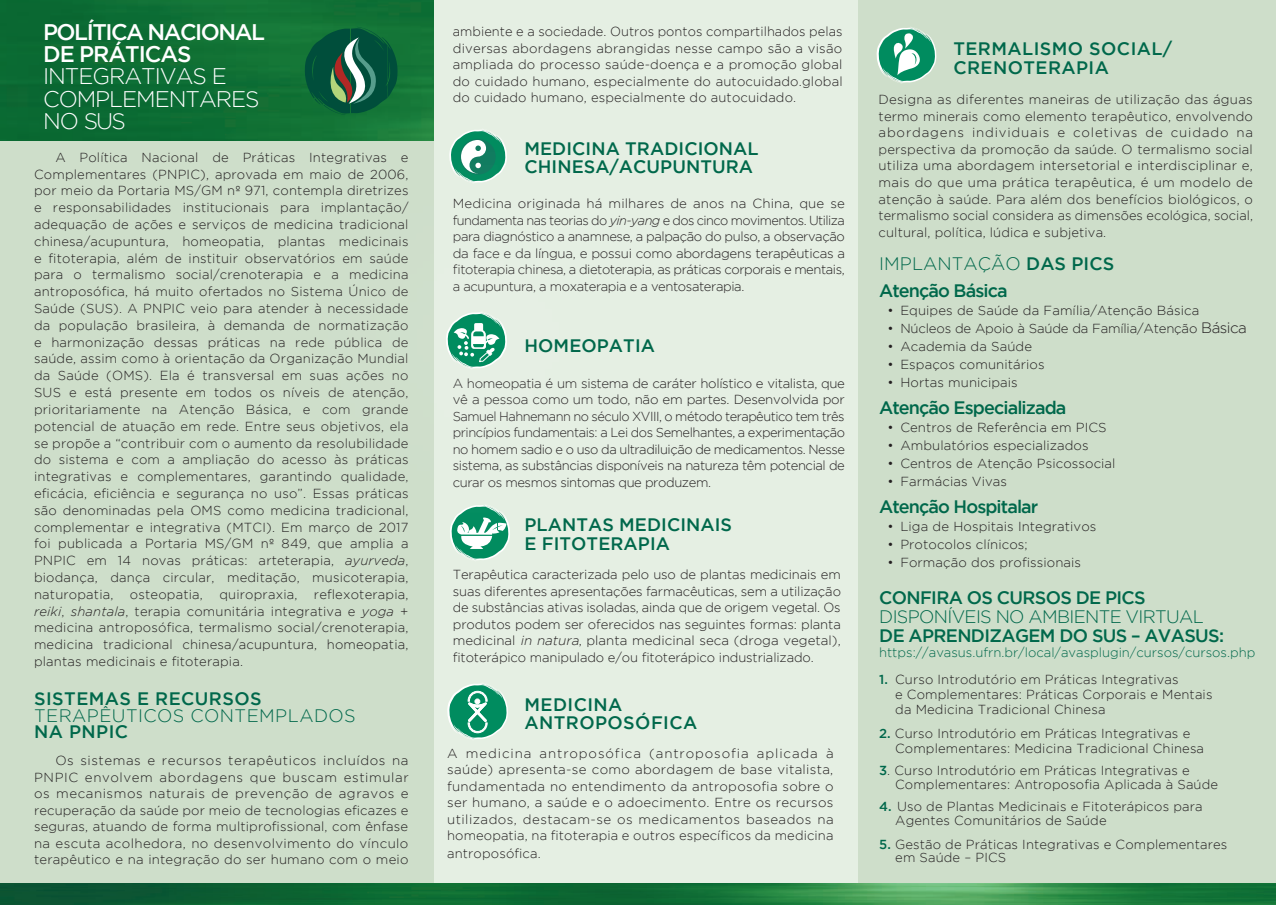
<style>
.page{position:relative;width:1276px;height:905px;background:#fff}
.page>*{position:absolute;margin:0;border:0;box-sizing:border-box;transform-origin:0 0}
.t1{font:300 22.5px/22.2px "Gotham";letter-spacing:-.045em;color:#fff}
.t2{font:500 22.5px/22.2px "Gotham";letter-spacing:-.065em;color:#fff}
.t3{font:500 18px/18px "Gotham";letter-spacing:.005em;color:#00684b}
.t4{font:500 18px/18px "Gotham";letter-spacing:.025em;color:#00684b}
.t5{font:300 18px "Gotham";letter-spacing:.005em;color:#00684b}
.t6{font:500 18px "Gotham";letter-spacing:-.035em;color:#00684b}
.t7{font:300 13.05px/16.5px "Gotham";letter-spacing:.01em;color:#231f20;text-align:justify}
.t8{font:300 13.05px "Gotham";color:#00684b}
.t9{font:300 13.05px "Gotham";letter-spacing:-.015em;color:#231f20}
.s1{font-style:italic}
.s2{font-weight:500}
.s3{font-size:15px}
.s4{font-weight:500;color:#00684b}
</style>
<div class="page">
<div style="left:433px;top:0;width:435px;height:904px;background:#e5efe3"></div>
<div style="left:858px;top:0;width:417px;height:904px;background:#cedeca"></div>
<div style="left:0;top:0;width:433px;height:904px;background:#cedeca"></div>
<img style="left:0;top:0;width:433px;height:140px">
<img style="left:447px;top:683px;width:38px;height:56px">
<svg style="left:448px;top:684px;width:59px;height:54px"></svg>
<img style="left:876px;top:27px;width:37px;height:56px">
<svg style="left:877px;top:28px;width:58px;height:54px"></svg>
<img style="left:0;top:882px;width:1275px;height:22px">
<img style="left:472px;top:559px;width:16px;height:1px">
<svg style="left:456px;top:550px;width:47px;height:9px"></svg>
<svg style="left:303px;top:27px;width:95px;height:88px;background:#226849"></svg>
<svg style="left:264px;top:130px;width:246px;height:420px"></svg>
<img style="left:445px;top:311px;width:55px;height:57px">
<svg style="left:447px;top:313px;width:59px;height:54px"></svg>
<svg style="left:1271px;top:898px;width:5px;height:7px"></svg>
<h1 class="t2" style="left:43px;top:20px;width:223px">POLÍTICA NACIONAL<br>DE PRÁTICAS</h1>
<h1 class="t1" style="left:43px;top:65px;width:20px">Inte</h1>
<h1 class="t1" style="left:93px;top:65px;width:30px">grati</h1>
<h1 class="t1" style="left:160px;top:65px;width:65px">vas e</h1>
<h1 class="t1" style="left:43px;top:87px;width:33px">Comp</h1>
<h1 class="t1" style="left:43px;top:87px;width:95px;text-indent:66px">lementares no SUS</h1>
<p class="t7" style="left:34px;top:148px;width:376px;text-indent:21px">A Política Nacional de Práticas Integrativas e Complementares (PNPIC), aprovada em maio de 2006, por meio da Portaria MS/G M nº 971, contempla diretrizes e responsabilidades institucionais para implantação/ adequação de ações e serviços de medicina tradicional chinesa/acupuntura, homeopatia, plantas medicinais e fitoterapia, além de instituir observatórios em saúde para o termalismo social/crenoterapia e a medicina antroposófica, há muito ofertados no Sistema Único de Saúde (SUS). A PNPIC veio para atender à necessidade da população brasileira, à demanda de normatização e harmonização dessas práticas na rede pública de saúde, assim como à orientação da Organização Mundial da Saúde (OMS). Ela é transversal em suas ações no SUS e está presente em todos os níveis de atenção, prioritariamente na Atenção Básica, e com grande potencial de atuação em rede. Entre seus objetivos, ela se propõe a “contribuir com o aumento da resolubilidade do sistema e com a ampliação do acesso às práticas integrativas e complementares, garantindo qualidade, eficácia, eficiência e segurança no uso”. Essas práticas são denominadas pela OMS como medicina tradicional, complementar e integrativa (MTCI). Em março de 2017 foi publicada a Portaria MS/G M nº 849, que amplia a PNPIC em 14 novas práticas: arteterapia, <span class="s1">ayurveda</span>, biodança, dança circular, meditação, musicoterapia, naturopatia,</p>
<p class="t7" style="left:34px;top:585px;width:376px;text-indent:280px">reflexoterapia, <span class="s1">reiki</span>, <span class="s1">shantala</span>, terapia comunitária integrativa e <span class="s1">yoga</span> + medicina antroposófica, termalismo social/crenoterapia, medicina tradicional chinesa/acupuntura, homeopatia, plantas medicinais e fitoterapia.</p>
<h2 class="t4" style="left:34px;top:689px;width:229px">SISTEMAS E RECURSOS</h2>
<h2 class="t5" style="left:34px;top:705px;width:14px">terap</h2>
<h2 class="t5" style="left:99px;top:705px;width:26px">êuticos</h2>
<h2 class="t5" style="left:190px;top:705px;width:15px">contemp</h2>
<h2 class="t5" style="left:288px;top:705px;width:27px">lados</h2>
<h2 class="t3" style="left:34px;top:722px;width:95px">NA PN PIC</h2>
<p class="t7" style="left:34px;top:752px;width:376px;text-indent:21px">Os sistemas e recursos terapêuticos incluídos na PNPIC envolvem abordagens que buscam estimular os mecanismos naturais de prevenção de agravos e recuperação da saúde por meio de tecnologias eficazes e seguras, atuando de forma multiprofissional, com ênfase na escuta acolhedora, no desenvolvimento do vínculo terapêutico e na integração do ser humano com o meio</p>
<p class="t7" style="left:130px;top:585px;width:74px">osteopatia,</p>
<p class="t7" style="left:219px;top:585px;width:79px">quiropraxia,</p>
<p class="t7" style="left:452px;top:23px;width:391px">ambiente e a sociedade. Outros pontos compartilhados pelas diversas abordagens abrangidas nesse campo são a visão ampliada do processo saúde-doença e a promoção global do cuidado humano, especialmente do autocuidado.global do cuidado humano, especialmente do autocuidado.</p>
<h2 class="t3" style="left:524px;top:139px;width:235px">M EDICINA TRADICIONAL<br>CHINESA/ACUPUNTURA</h2>
<p class="t7" style="left:452px;top:195px;width:394px">Medicina originada há milhares de anos na China, que se fundamenta nas teorias do <span class="s1">yin-yang</span> e dos cinco movimentos. Utiliza para diagnóstico a anamnese, a palpação do pulso, a observação da face e da língua, e possui como abordagens terapêuticas a fitoterapia chinesa, a dietoterapia, as práticas corporais e mentais, a acupuntura, a moxaterapia e a ventosaterapia.</p>
<h2 class="t3" style="left:524px;top:336px;width:132px">HOMEOPATIA</h2>
<p class="t7" style="left:452px;top:374px;width:394px">A homeopatia é um sistema de caráter holístico e vitalista, que vê a pessoa como um todo, não em partes. Desenvolvida por Samuel Hahnemann no século XVIII, o método terapêutico tem três princípios fundamentais: a Lei dos Semelhantes, a experimentação no homem sadio e o uso da ultradiluição de medicamentos. Nesse sistema, as substâncias disponíveis na natureza têm potencial de curar os mesmos sintomas que produzem.</p>
<h2 class="t3" style="left:524px;top:514px;width:209px;line-height:19.5px">PLANTAS MEDICINAIS<br>E FITOTERAPIA</h2>
<p class="t7" style="left:452px;top:566px;width:389px">Terapêutica caracterizada pelo uso de plantas medicinais em suas diferentes apresentações farmacêuticas, sem a utilização de substâncias ativas isoladas, ainda que de origem vegetal. Os produtos podem ser oferecidos nas seguintes formas: planta medicinal <span class="s1">in natura</span>, planta medicinal seca (droga vegetal), fitoterápico manipulado e/ou fitoterápico industrializado.</p>
<h2 class="t4" style="left:524px;top:695px;width:174px">MEDICINA<br>ANTROPOSÓFICA</h2>
<p class="t7" style="left:447px;top:744px;width:388px">A medicina antroposófica (antroposofia aplicada à saúde) apresenta-se como abordagem de base vitalista, fundamentada no entendimento da antroposofia sobre o ser humano, a saúde e o adoecimento. Entre os recursos utilizados, destacam-se os medicamentos baseados na homeopatia, na fitoterapia e outros específicos da medicina</p>
<p class="t7" style="left:447px;top:844px;width:95px">antroposófica.</p>
<h2 class="t4" style="left:953px;top:40px;width:220px">TERMALISMO SOCIAL/<br>CRENOTERAPIA</h2>
<p class="t7" style="left:878px;top:91px;width:376px">Designa as diferentes maneiras de utilização das águas termo minerais como elemento terapêutico, envolvendo abordagens individuais e coletivas de cuidado na perspectiva da promoção da saúde. O termalismo social utiliza uma abordagem intersetorial e interdisciplinar e, mais do que uma prática terapêutica, é um modelo de atenção à saúde. Para além dos benefícios biológicos, o termalismo social considera as dimensões ecológica, social, cultural, política, lúdica e subjetiva.</p>
<h2 class="t5" style="left:879px;top:253px;width:161px">IMPLANTAÇÃO <span class="s2">DAS</span></h2>
<h2 class="t3" style="left:1071px;top:254px;width:42px">PICS</h2>
<h2 class="t3" style="left:878px;top:281px;width:130px">ATENÇÃO BÁSICA</h2>
<p class="t7" style="left:887px;top:302px;width:313px">• Equipes de Saúde da Família/Atenção Básica</p>
<p class="t9" style="left:887px;top:321px;width:361px">• Núcleos de Apoio à Saúde da Família/Atenção <span class="s3">Básica</span></p>
<p class="t7" style="left:887px;top:338px;width:146px">• Academia da Saúde</p>
<p class="t7" style="left:887px;top:356px;width:158px">• Espaços comunitários</p>
<p class="t7" style="left:887px;top:374px;width:132px">• Hortas municipais</p>
<h2 class="t3" style="left:878px;top:398px;width:189px">ATENÇÃO ESPECIALIZADA</h2>
<p class="t7" style="left:887px;top:419px;width:220px">• Centros de Referência em PICS</p>
<p class="t7" style="left:887px;top:437px;width:202px">• Ambulatórios especializados</p>
<p class="t7" style="left:887px;top:455px;width:229px">• Centros de Atenção Psicossocial</p>
<p class="t7" style="left:887px;top:473px;width:121px">• Farmácias Vivas</p>
<h2 class="t3" style="left:878px;top:497px;width:161px">ATENÇÃO HOSPITALAR</h2>
<p class="t7" style="left:887px;top:518px;width:210px">• Liga de Hospitais Integrativos</p>
<p class="t7" style="left:887px;top:536px;width:141px">• Protocolos clínicos;</p>
<p class="t7" style="left:887px;top:554px;width:195px">• Formação dos profissionais</p>
<h2 class="t6" style="left:879px;top:587px;width:266px">CONFIRA OS CURSOS DE PI CS</h2>
<h2 class="t5" style="left:879px;top:606px;width:12px">dispon</h2>
<h2 class="t5" style="left:947px;top:606px;width:27px">íveis</h2>
<h2 class="t5" style="left:995px;top:606px;width:59px">no Ambiente</h2>
<h2 class="t5" style="left:1125px;top:606px;width:13px">Virtua</h2>
<h2 class="t5" style="left:1192px;top:606px;width:13px">l</h2>
<h2 class="t6" style="left:879px;top:624px;width:225px">DE APRENDIZAGEM DO SUS</h2>
<h2 class="t3" style="left:1130px;top:625px;width:53px">– AVASUS</h2>
<h2 class="t3" style="left:1218px;top:625px;width:7px">:</h2>
<p class="t8" style="left:878px;top:644px;width:377px">https://avasus.ufrn.br/local/avasplugin/cursos/cursos.php</p>
<p class="t7" style="left:894px;top:671px;width:319px;line-height:15px;text-align:left;text-indent:-16px"><span class="s4">1.</span> Curso Introdutório em Práticas Integrativas<br>e Complementares: Práticas Corporais e Mentais da Medicina Tradicional Chinesa</p>
<p class="t7" style="left:894px;top:725px;width:310px;line-height:15px;text-indent:-16px"><span class="s4">2.</span> Curso Introdutório em Práticas Integrativas e<br>Complementares: Medicina Tradicional Chinesa</p>
<p class="t7" style="left:894px;top:763px;width:324px;line-height:13.5px;text-indent:-16px"><span class="s4">3</span>. Curso Introdutório em Práticas Integrativas e<br>Complementares: Antroposofia Aplicada à Saúde</p>
<p class="t7" style="left:895px;top:799px;width:309px;line-height:13.5px;text-indent:-16px"><span class="s4">4.</span> Uso de Plantas Medicinais e Fitoterápicos para<br>Agentes Comunitários de Saúde</p>
<p class="t7" style="left:895px;top:836px;width:333px;line-height:13.5px;text-indent:-16px"><span class="s4">5.</span> Gestão de Práticas Integrativas e Complementares em Saúde – PICS</p>
</div>
